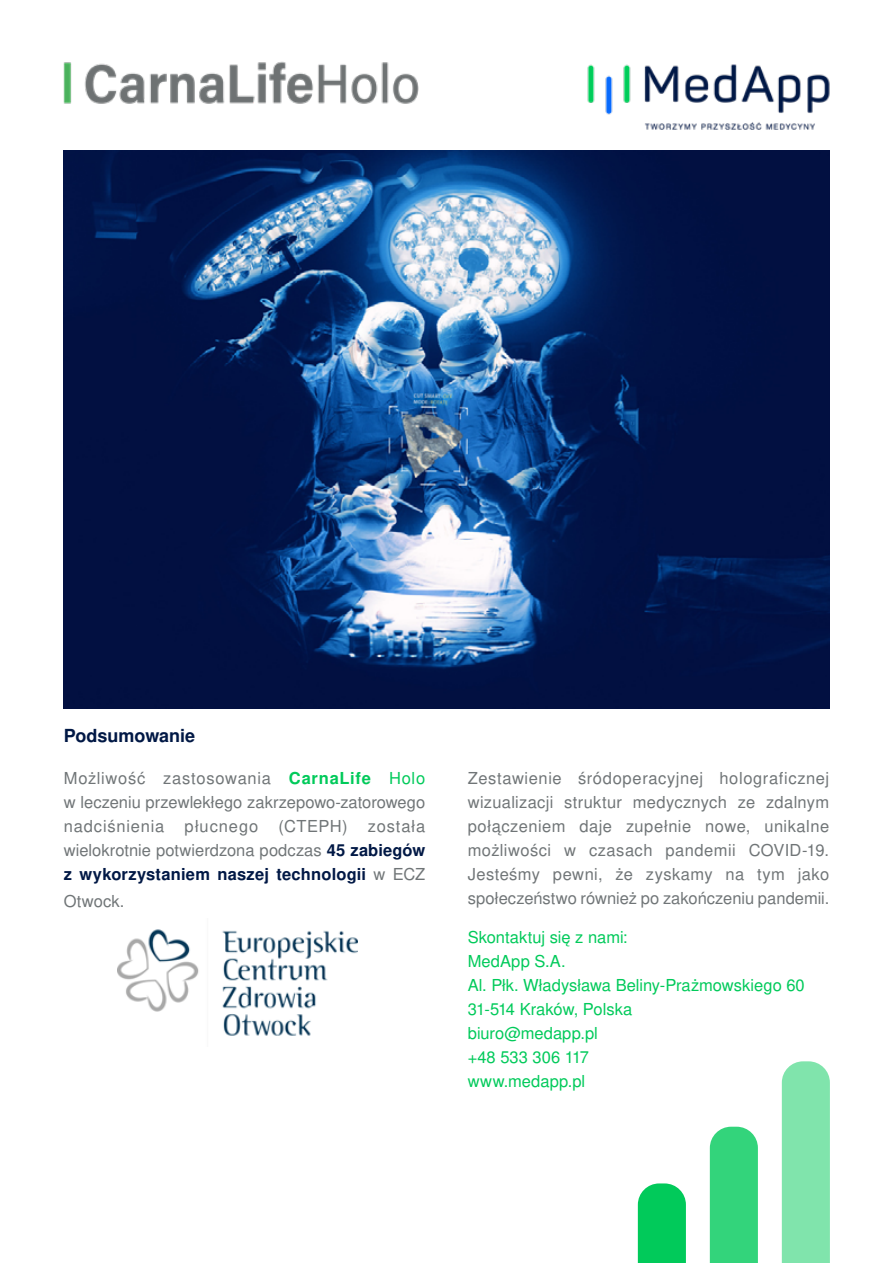
<style>
.page{position:relative;width:893px;height:1263px;background:#fff}
.page>*{position:absolute;margin:0;border:0;box-sizing:border-box;transform-origin:0 0}
.t1{font:700 18px "Nimbus San L";color:#001845}
.t2{font:16.5px/24px "Nimbus San L";letter-spacing:.005em;color:#707577;text-align:justify}
.t3{font:16.5px/24px "Nimbus San L";color:#01ca5a}
.s1{font-weight:700;color:#01ca5a}
.s2{color:#01ca5a}
.s3{font-weight:700;color:#001845}
</style>
<div class="page">
<img style="left:547px;top:64px;width:283px;height:101px">
<img style="left:63px;top:61px;width:356px;height:43px">
<svg style="left:638px;top:1183px;width:48px;height:80px;background:#0fcd63"></svg>
<div style="left:710px;top:1127px;width:48px;height:136px;background:#33d47b"></div>
<div style="left:782px;top:1061px;width:48px;height:202px;background:#80e4ac"></div>
<img style="left:64px;top:151px;width:765px;height:557px">
<img style="left:117px;top:929px;width:240px;height:107px">
<p class="t1" style="left:64px;top:723px;width:133px">Podsumowanie</p>
<p class="t2" style="left:64px;top:765px;width:363px">Możliwość zastosowania <span class="s1">CarnaLife</span> <span class="s2">Holo </span>w leczeniu przewlekłego zakrzepowo-zatorowego nadciśnienia płucnego (CTEPH) została wielokrotnie potwierdzona podczas <span class="s3">45 zabiegów z wykorzystaniem naszej technologii</span> w ECZ</p>
<p class="t2" style="left:64px;top:888px;width:62px">Otwock.</p>
<p class="t2" style="left:468px;top:765px;width:363px">Zestawienie śródoperacyjnej holograficznej wizualizacji struktur medycznych ze zdalnym połączeniem daje zupełnie nowe, unikalne możliwości w czasach pandemii COVID-19.<br>Jesteśmy pewni, że zyskamy na tym jako społeczeństwo również po zakończeniu pandemii.</p>
<p class="t3" style="left:468px;top:925px;width:339px">Skontaktuj się z nami:<br>MedApp S.A.<br>Al. Płk. Władysława Beliny-Prażmowskiego 60<br>31-514 Kraków, Polska<br>biuro@medapp.pl<br>+48 533 306 117<br>www.medapp.pl</p>
</div>
